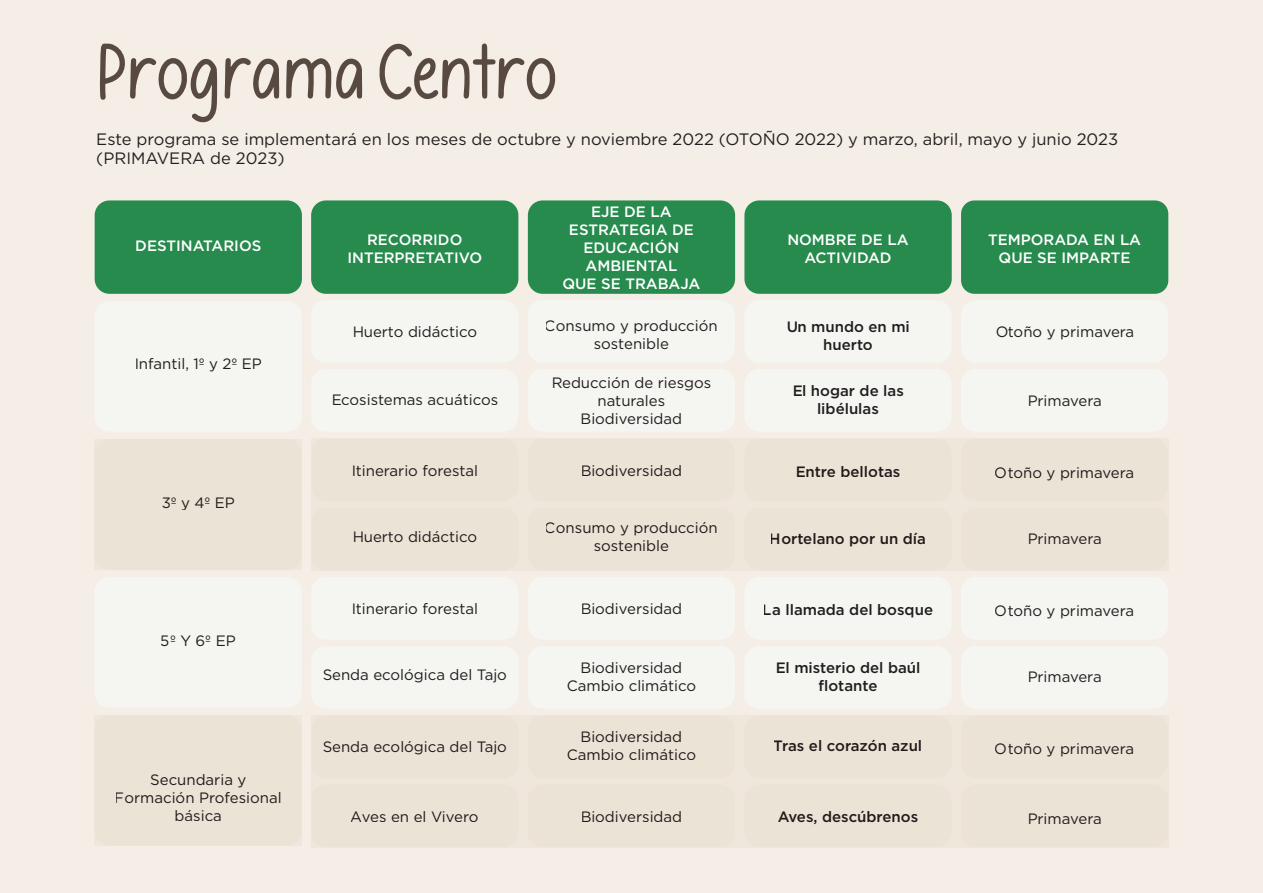
<style>
.page{position:relative;width:1263px;height:893px;background:#f5eee6}
.page>*{position:absolute;margin:0;border:0;box-sizing:border-box;transform-origin:0 0}
.t1{font:66px "Joynoted Demo";color:#594a41}
.t2{font:16.5px/19.8px "Gotham";color:#231f20}
.t3{font:15px/18px "Gotham";color:#231f20;text-align:center}
.t4{font:500 15px/18px "Gotham";color:#231f20;text-align:center}
.t5{font:500 15px/18px "Gotham";color:#fff;text-align:center}
</style>
<div class="page">
<div style="left:95px;top:200px;width:207px;height:94px;background:#278b4d;border-radius:15px"></div>
<div style="left:311px;top:200px;width:207px;height:94px;background:#278b4d;border-radius:15px"></div>
<div style="left:528px;top:200px;width:207px;height:94px;background:#278b4d;border-radius:15px"></div>
<div style="left:744px;top:200px;width:208px;height:94px;background:#278b4d;border-radius:15px"></div>
<div style="left:961px;top:200px;width:207px;height:94px;background:#278b4d;border-radius:13px"></div>
<div style="left:95px;top:301px;width:207px;height:131px;background:#f5f5f2;border-radius:15px"></div>
<div style="left:95px;top:577px;width:207px;height:131px;background:#f5f5f2;border-radius:15px"></div>
<div style="left:311px;top:369px;width:207px;height:63px;background:#f5f5f2;border-radius:15px"></div>
<div style="left:528px;top:369px;width:207px;height:63px;background:#f5f5f2;border-radius:15px"></div>
<div style="left:744px;top:369px;width:207px;height:63px;background:#f5f5f2;border-radius:15px"></div>
<div style="left:961px;top:369px;width:207px;height:63px;background:#f5f5f2;border-radius:15px"></div>
<div style="left:311px;top:300px;width:207px;height:63px;background:#f5f5f2;border-radius:15px"></div>
<div style="left:528px;top:300px;width:207px;height:63px;background:#f5f5f2;border-radius:15px"></div>
<div style="left:744px;top:300px;width:207px;height:63px;background:#f5f5f2;border-radius:15px"></div>
<div style="left:961px;top:300px;width:207px;height:63px;background:#f5f5f2;border-radius:15px"></div>
<div style="left:311px;top:646px;width:207px;height:63px;background:#f5f5f2;border-radius:15px"></div>
<div style="left:528px;top:646px;width:207px;height:63px;background:#f5f5f2;border-radius:15px"></div>
<div style="left:744px;top:646px;width:207px;height:63px;background:#f5f5f2;border-radius:15px"></div>
<div style="left:961px;top:646px;width:207px;height:63px;background:#f5f5f2;border-radius:15px"></div>
<div style="left:311px;top:577px;width:207px;height:63px;background:#f5f5f2;border-radius:15px"></div>
<div style="left:528px;top:577px;width:207px;height:63px;background:#f5f5f2;border-radius:15px"></div>
<div style="left:744px;top:577px;width:207px;height:63px;background:#f5f5f2;border-radius:15px"></div>
<div style="left:961px;top:577px;width:207px;height:63px;background:#f5f5f2;border-radius:15px"></div>
<div style="left:95px;top:439px;width:207px;height:131px;background:#ece3d7;border-radius:15px"></div>
<div style="left:95px;top:715px;width:207px;height:131px;background:#ece3d7;border-radius:15px"></div>
<div style="left:311px;top:507px;width:207px;height:63px;background:#ece3d7;border-radius:15px"></div>
<div style="left:528px;top:507px;width:207px;height:63px;background:#ece3d7;border-radius:15px"></div>
<div style="left:744px;top:507px;width:207px;height:63px;background:#ece3d7;border-radius:15px"></div>
<div style="left:961px;top:507px;width:207px;height:63px;background:#ece3d7;border-radius:15px"></div>
<div style="left:311px;top:439px;width:207px;height:62px;background:#ece3d7;border-radius:15px"></div>
<div style="left:528px;top:439px;width:207px;height:62px;background:#ece3d7;border-radius:15px"></div>
<div style="left:744px;top:439px;width:207px;height:62px;background:#ece3d7;border-radius:15px"></div>
<div style="left:961px;top:439px;width:207px;height:62px;background:#ece3d7;border-radius:15px"></div>
<div style="left:311px;top:784px;width:207px;height:63px;background:#ece3d7;border-radius:15px"></div>
<div style="left:528px;top:784px;width:207px;height:63px;background:#ece3d7;border-radius:15px"></div>
<div style="left:744px;top:784px;width:207px;height:63px;background:#ece3d7;border-radius:15px"></div>
<div style="left:961px;top:784px;width:207px;height:63px;background:#ece3d7;border-radius:15px"></div>
<div style="left:311px;top:715px;width:207px;height:63px;background:#ece3d7;border-radius:15px"></div>
<div style="left:528px;top:715px;width:207px;height:63px;background:#ece3d7;border-radius:15px"></div>
<div style="left:744px;top:715px;width:207px;height:63px;background:#ece3d7;border-radius:15px"></div>
<div style="left:961px;top:715px;width:207px;height:63px;background:#ece3d7;border-radius:15px"></div>
<h1 class="t1" style="left:96px;top:31px;width:462px">Programa Centro</h1>
<p class="t2" style="left:96px;top:129px;width:1023px">Este programa se implementará en los meses de octubre y noviembre 2022 (OTOÑO 2022) y marzo, abril, mayo y junio 2023 (PRIMAVERA de 2023)</p>
<p class="t5" style="left:135px;top:237px;width:128px">DESTINATARIOS</p>
<p class="t5" style="left:347px;top:230px;width:136px">RECORRIDO<br>INTERPRETATIVO</p>
<p class="t3" style="left:135px;top:354px;width:129px">Infantil, 1º y 2º EP</p>
<p class="t3" style="left:162px;top:493px;width:75px">3º y 4º EP</p>
<p class="t3" style="left:161px;top:631px;width:76px">5º Y 6º EP</p>
<p class="t3" style="left:115px;top:770px;width:168px">Secundaria y<br>Formación Profesional básica</p>
<p class="t3" style="left:352px;top:323px;width:126px">Huerto didáctico</p>
<p class="t3" style="left:331px;top:390px;width:168px">Ecosistemas acuáticos</p>
<p class="t3" style="left:351px;top:461px;width:128px">Itinerario forestal</p>
<p class="t3" style="left:352px;top:527px;width:126px">Huerto didáctico</p>
<p class="t3" style="left:351px;top:600px;width:128px">Itinerario forestal</p>
<p class="t3" style="left:323px;top:666px;width:186px">Senda ecológica del Tajo</p>
<p class="t3" style="left:323px;top:738px;width:186px">Senda ecológica del Tajo</p>
<p class="t3" style="left:351px;top:807px;width:129px">Aves en el Vivero</p>
<p class="t5" style="left:562px;top:202px;width:139px">EJE DE LA<br>ESTRATEGIA DE<br>EDUCACIÓN<br>AMBIENTAL<br>QUE SE TRABAJA</p>
<p class="t3" style="left:545px;top:317px;width:174px">Consumo y producción sostenible</p>
<p class="t3" style="left:551px;top:374px;width:161px">Reducción de riesgos naturales<br>Biodiversidad</p>
<p class="t3" style="left:580px;top:461px;width:103px">Biodiversidad</p>
<p class="t3" style="left:545px;top:518px;width:174px">Consumo y producción sostenible</p>
<p class="t3" style="left:580px;top:600px;width:103px">Biodiversidad</p>
<p class="t3" style="left:567px;top:658px;width:131px">Biodiversidad<br>Cambio climático</p>
<p class="t3" style="left:567px;top:727px;width:131px">Biodiversidad<br>Cambio climático</p>
<p class="t3" style="left:580px;top:807px;width:103px">Biodiversidad</p>
<p class="t5" style="left:787px;top:230px;width:123px">NOMBRE DE LA<br>ACTIVIDAD</p>
<p class="t5" style="left:988px;top:230px;width:155px">TEMPORADA EN LA<br>QUE SE IMPARTE</p>
<p class="t4" style="left:786px;top:317px;width:125px">Un mundo en mi huerto</p>
<p class="t4" style="left:792px;top:382px;width:113px">El hogar de las libélulas</p>
<p class="t3" style="left:995px;top:323px;width:141px">Otoño y primavera</p>
<p class="t3" style="left:1027px;top:392px;width:76px">Primavera</p>
<p class="t4" style="left:795px;top:462px;width:107px">Entre bellotas</p>
<p class="t3" style="left:995px;top:463px;width:141px">Otoño y primavera</p>
<p class="t4" style="left:770px;top:530px;width:158px">Hortelano por un día</p>
<p class="t3" style="left:1027px;top:529px;width:76px">Primavera</p>
<p class="t4" style="left:763px;top:600px;width:172px">La llamada del bosque</p>
<p class="t3" style="left:995px;top:601px;width:141px">Otoño y primavera</p>
<p class="t4" style="left:775px;top:659px;width:146px">El misterio del baúl flotante</p>
<p class="t3" style="left:1027px;top:667px;width:76px">Primavera</p>
<p class="t4" style="left:774px;top:737px;width:150px">Tras el corazón azul</p>
<p class="t3" style="left:995px;top:739px;width:141px">Otoño y primavera</p>
<p class="t4" style="left:778px;top:808px;width:142px">Aves, descúbrenos</p>
<p class="t3" style="left:1027px;top:809px;width:76px">Primavera</p>
</div>
